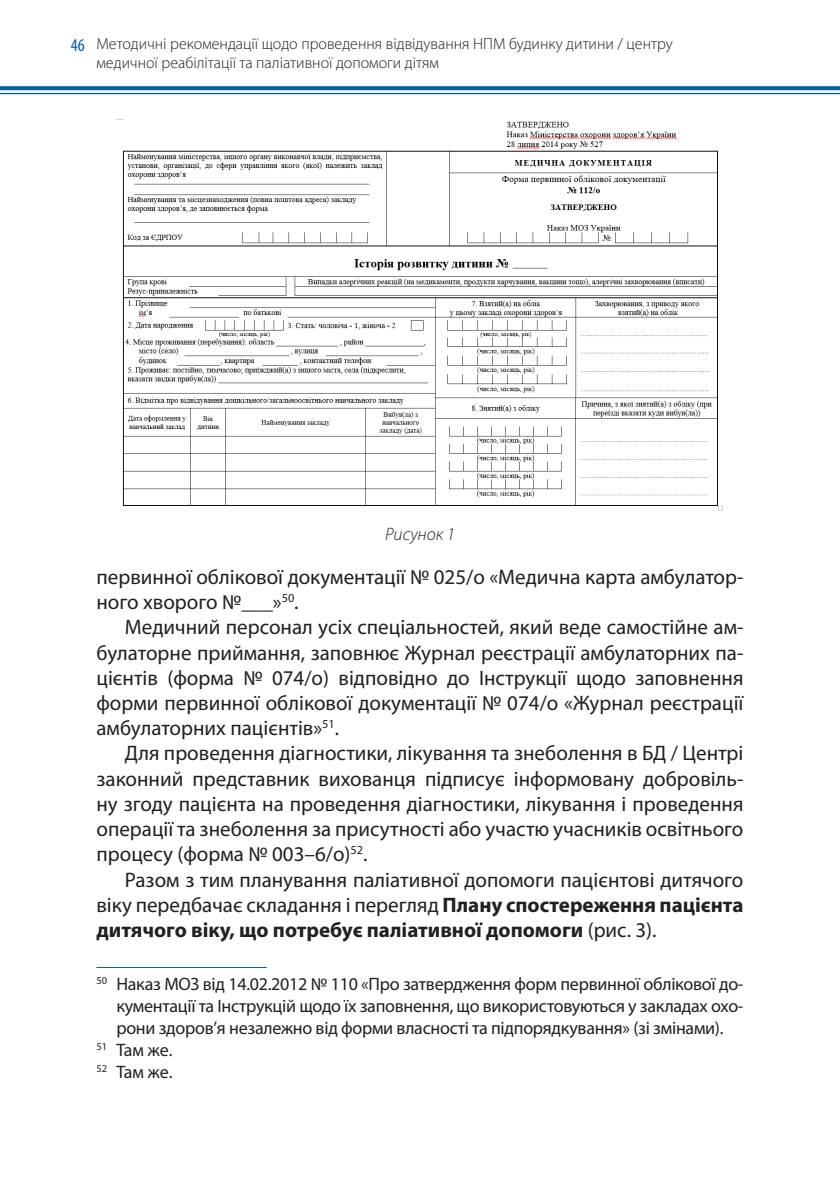
<style>
.page{position:relative;width:840px;height:1191px;background:#fff}
.page>*{position:absolute;margin:0;border:0;box-sizing:border-box;transform-origin:0 0}
.Основной{font:21px/25.2px "Myriad Pro";color:#231f20;text-align:justify}
.Footnote{font:18px/22px "Myriad Pro";letter-spacing:-.015em;color:#231f20;text-align:justify}
.Рис{font:italic 300 18px "Myriad Pro";color:#231f20}
.t1{font:condensed 18px "Myriad Pro";color:#015aaa}
.t2{font:300 16px/19.2px "Myriad Pro";color:#231f20}
.s1{font-weight:700}
</style>
<div class="page">
<svg style="left:0;top:86px;width:839px;height:4px;background:#0e62ae"></svg>
<hr style="left:0;top:93px;width:839px;height:1px;background:#015aaa">
<hr style="left:96px;top:967px;width:170px;height:1px;background:#015aaa">
<img style="left:115px;top:119px;width:608px;height:392px">
<p class="t1" style="left:71px;top:34px;width:15px">46</p>
<p class="t2" style="left:96px;top:34px;width:577px">Методичні рекомендації щодо проведення відвідування НПМ будинку дитини / центру медичної реабілітації та паліативної допомоги дітям</p>
<p class="Рис" style="left:385px;top:524px;width:71px">Рисунок 1</p>
<p class="Основной" style="left:96px;top:564px;width:648px">первинної облікової документації № 025/о «Медична карта амбулатор&shy;ного хворого №___»<sup>50</sup>.</p>
<p class="Основной" style="left:96px;top:614px;width:648px;text-indent:28px">Медичний персонал усіх спеціальностей, який веде самостійне ам&shy;булаторне приймання, заповнює Журнал реєстрації амбулаторних па&shy;цієнтів (форма № 074/о) відповідно до Інструкції щодо заповнення форми первинної облікової документації № 074/о «Журнал реєстрації амбулаторних пацієнтів»<sup>51</sup>.</p>
<p class="Основной" style="left:96px;top:740px;width:648px;text-indent:28px">Для проведення діагностики, лікування та знеболення в БД / Центрі законний представник вихованця підписує інформовану добровіль&shy;ну згоду пацієнта на проведення діагностики, лікування і проведення операції та знеболення за присутності або участю учасників освітнього процесу (форма № 003–6/о)<sup>52</sup>.</p>
<p class="Основной" style="left:96px;top:866px;width:648px;text-indent:28px">Разом з тим планування паліативної допомоги пацієнтові дитячого віку передбачає складання і перегляд <span class="s1">Плану спостереження пацієнта дитячого віку, що потребує паліативної допомоги</span> (рис. 3).</p>
<p class="Footnote" style="left:116px;top:972px;width:628px;text-indent:-20px"><sup>50</sup> Наказ МОЗ від 14.02.2012 № 110 «Про затвердження форм первинної облікової до&shy;кументації та Інструкцій щодо їх заповнення, що використовуються у закладах охо&shy;рони здоров’я незалежно від форми власності та підпорядкування» (зі змінами).</p>
<p class="Footnote" style="left:96px;top:1038px;width:77px"><sup>51</sup> Там же.</p>
<p class="Footnote" style="left:96px;top:1060px;width:77px"><sup>52</sup> Там же.</p>
</div>
